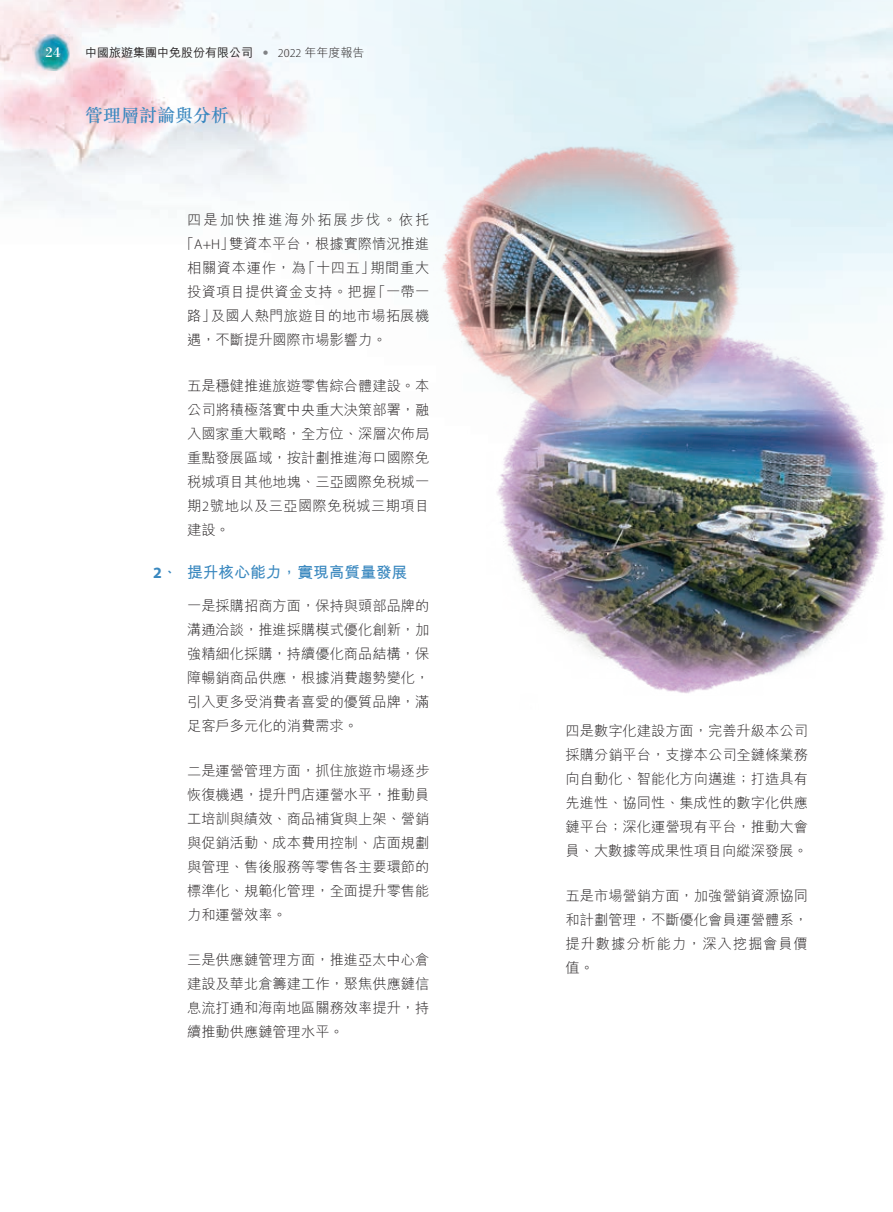
<style>
.page{position:relative;width:893px;height:1212px;background:#fff}
.page>*{position:absolute;margin:0;border:0;box-sizing:border-box;transform-origin:0 0}
.t1{font:500 18px "M Sung HK";color:#3a88bf}
.t2{font:700 15.75px "M Hei HK";color:#3a88bf}
.t3{font:15px "Bodoni Std";color:#fff}
.t4{font:300 14.25px/24px "M Hei HK";color:#231f20;text-align:justify}
.t5{font:300 14.25px "M Hei HK";letter-spacing:.025em;color:#231f20}
.t6{font:300 14.25px "M Hei HK";letter-spacing:.045em;color:#231f20}
.t7{font:300 14.25px "M Hei HK";letter-spacing:.145em;color:#231f20}
.t8{font:500 12px "M Hei HK";color:#231f20}
.s1{font-family:"Univers LT Std";font-weight:700;font-stretch:condensed;color:#808285}
.s2{font-family:"Myriad Pro";font-weight:300}
.s3{font-weight:300}
.s4{font-family:"Myriad Pro"}
</style>
<div class="page">
<img style="left:33px;top:34px;width:37px;height:37px">
<img style="left:496px;top:332px;width:392px;height:362px">
<img style="left:434px;top:145px;width:307px;height:289px">
<p class="t3" style="left:46px;top:43px;width:16px">24</p>
<p class="t8" style="left:85px;top:44px;width:281px">中國旅遊集團中免股份有限公司 <span class="s1">•</span> <span class="s2">2022</span> <span class="s3">年年度報告</span></p>
<p class="t1" style="left:85px;top:103px;width:145px">管理層討論與分析</p>
<p class="t7" style="left:187px;top:213px;width:244px">四是加快推進海外拓展步伐。依托</p>
<p class="t4" style="left:180px;top:232px;width:251px">「<span class="s4">A+H</span>」雙資本平台，根據實際情況推進</p>
<p class="t6" style="left:187px;top:261px;width:244px">相關資本運作，為「十四五」期間重大</p>
<p class="t5" style="left:187px;top:285px;width:244px">投資項目提供資金支持。把握「一帶一</p>
<p class="t5" style="left:187px;top:309px;width:244px">路」及國人熱門旅遊目的地市場拓展機</p>
<p class="t4" style="left:187px;top:328px;width:201px">遇，不斷提升國際市場影響力。</p>
<p class="t4" style="left:187px;top:373px;width:244px">五是穩健推進旅遊零售綜合體建設。本公司將積極落實中央重大決策部署，融入國家重大戰略，全方位、深層次佈局重點發展區域，按計劃推進海口國際免稅城項目其他地塊、三亞國際免稅城一期<span class="s4">2</span>號地以及三亞國際免稅城三期項目建設。</p>
<p class="t2" style="left:153px;top:561px;width:256px"><span class="s4">2</span>、 提升核心能力，實現高質量發展</p>
<p class="t4" style="left:187px;top:593px;width:244px">一是採購招商方面，保持與頭部品牌的溝通洽談，推進採購模式優化創新，加強精細化採購，持續優化商品結構，保障暢銷商品供應，根據消費趨勢變化，引入更多受消費者喜愛的優質品牌，滿足客戶多元化的消費需求。</p>
<p class="t4" style="left:187px;top:759px;width:244px">二是運營管理方面，抓住旅遊市場逐步恢復機遇，提升門店運營水平，推動員工培訓與績效、商品補貨與上架、營銷與促銷活動、成本費用控制、店面規劃與管理、售後服務等零售各主要環節的標準化、規範化管理，全面提升零售能力和運營效率。</p>
<p class="t4" style="left:187px;top:948px;width:244px">三是供應鏈管理方面，推進亞太中心倉建設及華北倉籌建工作，聚焦供應鏈信息流打通和海南地區關務效率提升，持續推動供應鏈管理水平。</p>
<p class="t4" style="left:566px;top:718px;width:244px">四是數字化建設方面，完善升級本公司採購分銷平台，支撐本公司全鏈條業務向自動化、智能化方向邁進；打造具有先進性、協同性、集成性的數字化供應鏈平台；深化運營現有平台，推動大會員、大數據等成果性項目向縱深發展。</p>
<p class="t4" style="left:566px;top:883px;width:244px">五是市場營銷方面，加強營銷資源協同和計劃管理，不斷優化會員運營體系，提升數據分析能力，深入挖掘會員價值。</p>
</div>
